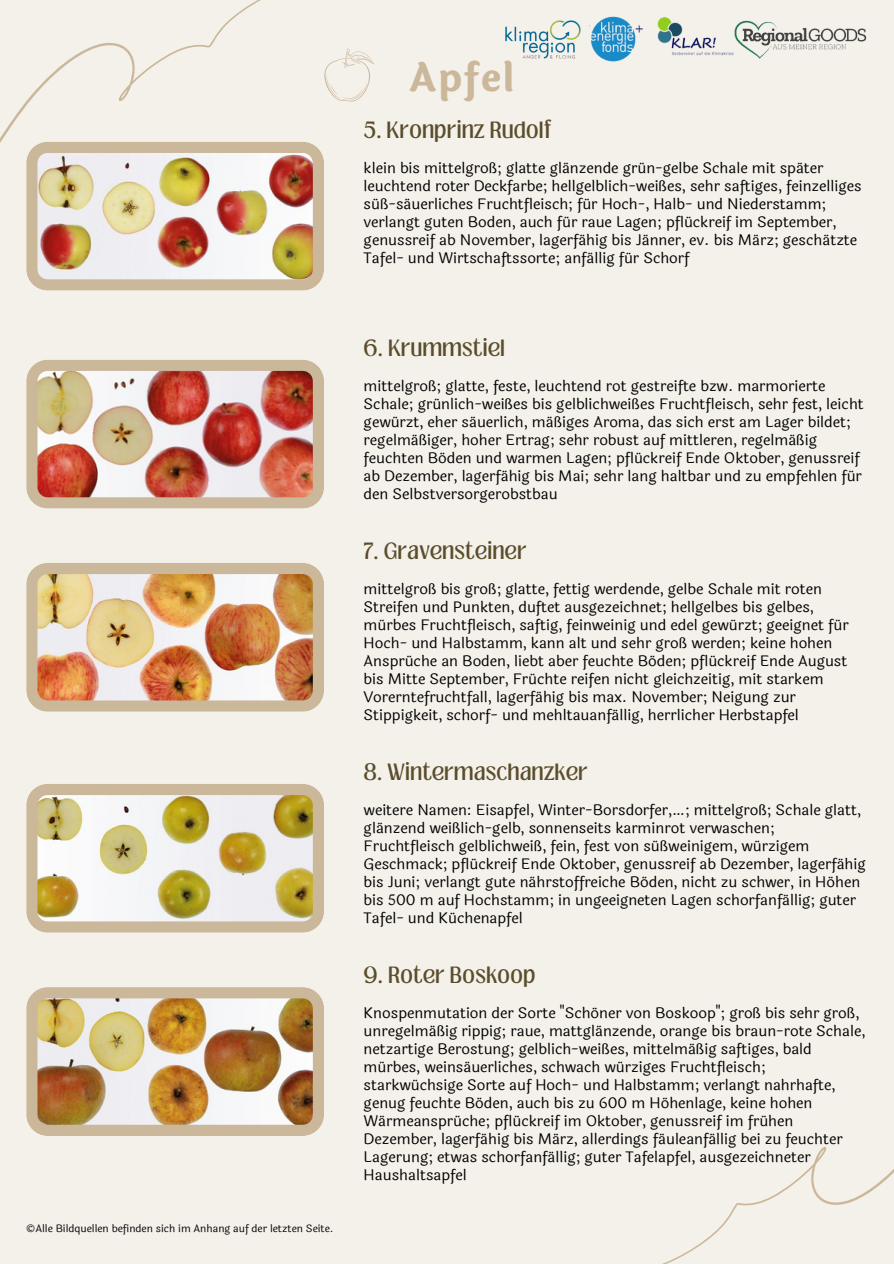
<style>
.page{position:relative;width:894px;height:1264px;background:#fff}
.page>*{position:absolute;margin:0;border:0;box-sizing:border-box;transform-origin:0 0}
.t1{font:700 39px "Laila";letter-spacing:.03em;color:#cbb79a}
.t2{font:18px "Loubag";letter-spacing:.03em;color:#594d2a}
.t3{font:15px/18px "Laila";color:#000}
.t4{font:10.5px "Laila";color:#000}
</style>
<div class="page">
<div style="left:0;top:0;width:893px;height:1263px;background:#f4f0ea"></div>
<svg style="left:665px;top:1147px;width:228px;height:116px"></svg>
<svg style="left:0;top:0;width:261px;height:143px"></svg>
<img style="left:26px;top:360px;width:298px;height:148px">
<img style="left:26px;top:563px;width:298px;height:148px">
<svg style="left:26px;top:784px;width:298px;height:148px"></svg>
<img style="left:26px;top:987px;width:298px;height:148px">
<img style="left:26px;top:142px;width:298px;height:148px">
<svg style="left:324px;top:48px;width:50px;height:54px"></svg>
<img style="left:505px;top:20px;width:75px;height:38px">
<img style="left:733px;top:20px;width:134px;height:38px">
<img style="left:589px;top:16px;width:144px;height:46px">
<h2 class="t4" style="left:26px;top:1220px;width:309px">©Alle Bildquellen befinden sich im Anhang auf der letzten Seite.</h2>
<p class="t1" style="left:408px;top:49px;width:108px">Apfel</p>
<h3 class="t2" style="left:363px;top:115px;width:189px">5. Kronprinz Rudolf</h3>
<p class="t3" style="left:363px;top:159px;width:499px">klein bis mittelgroß; glatte glänzende grün-gelbe Schale mit später leuchtend roter Deckfarbe; hellgelblich-weißes, sehr saftiges, feinzelliges süß-säuerliches Fruchtfleisch; für Hoch-, Halb- und Niederstamm; verlangt guten Boden, auch für raue Lagen; pflückreif im September, genussreif ab November, lagerfähig bis Jänner, ev. bis März; geschätzte Tafel- und Wirtschaftssorte; anfällig für Schorf</p>
<h2 class="t2" style="left:363px;top:333px;width:142px">6. Krummstiel</h2>
<p class="t3" style="left:363px;top:377px;width:501px">mittelgroß; glatte, feste, leuchtend rot gestreifte bzw. marmorierte Schale; grünlich-weißes bis gelblichweißes Fruchtfleisch, sehr fest, leicht gewürzt, eher säuerlich, mäßiges Aroma, das sich erst am Lager bildet; regelmäßiger, hoher Ertrag; sehr robust auf mittleren, regelmäßig feuchten Böden und warmen Lagen; pflückreif Ende Oktober, genussreif ab Dezember, lagerfähig bis Mai; sehr lang haltbar und zu empfehlen für den Selbstversorgerobstbau</p>
<h3 class="t2" style="left:363px;top:536px;width:164px">7. Gravensteiner</h3>
<p class="t3" style="left:363px;top:580px;width:486px">mittelgroß bis groß; glatte, fettig werdende, gelbe Schale mit roten Streifen und Punkten, duftet ausgezeichnet; hellgelbes bis gelbes, mürbes Fruchtfleisch, saftig, feinweinig und edel gewürzt; geeignet für Hoch- und Halbstamm, kann alt und sehr groß werden; keine hohen Ansprüche an Boden, liebt aber feuchte Böden; pflückreif Ende August bis Mitte September, Früchte reifen nicht gleichzeitig, mit starkem Vorerntefruchtfall, lagerfähig bis max. November; Neigung zur Stippigkeit, schorf- und mehltauanfällig, herrlicher Herbstapfel</p>
<h2 class="t2" style="left:363px;top:757px;width:225px">8. Wintermaschanzker</h2>
<h3 class="t3" style="left:363px;top:801px;width:503px">weitere Namen: Eisapfel, Winter-Borsdorfer,…; mittelgroß; Schale glatt, glänzend weißlich-gelb, sonnenseits karminrot verwaschen; Fruchtfleisch gelblichweiß, fein, fest von süßweinigem, würzigem Geschmack; pflückreif Ende Oktober, genussreif ab Dezember, lagerfähig bis Juni; verlangt gute nährstoffreiche Böden, nicht zu schwer, in Höhen bis 500 m auf Hochstamm; in ungeeigneten Lagen schorfanfällig; guter Tafel- und Küchenapfel</h3>
<p class="t2" style="left:363px;top:960px;width:173px">9. Roter Boskoop</p>
<h2 class="t3" style="left:363px;top:1004px;width:503px">Knospenmutation der Sorte "Schöner von Boskoop"; groß bis sehr groß, unregelmäßig rippig; raue, mattglänzende, orange bis braun-rote Schale, netzartige Berostung; gelblich-weißes, mittelmäßig saftiges, bald mürbes, weinsäuerliches, schwach würziges Fruchtfleisch; starkwüchsige Sorte auf Hoch- und Halbstamm; verlangt nahrhafte, genug feuchte Böden, auch bis zu 600 m Höhenlage, keine hohen Wärmeansprüche; pflückreif im Oktober, genussreif im frühen Dezember, lagerfähig bis März, allerdings fäuleanfällig bei zu feuchter Lagerung; etwas schorfanfällig; guter Tafelapfel, ausgezeichneter Haushaltsapfel</h2>
</div>
